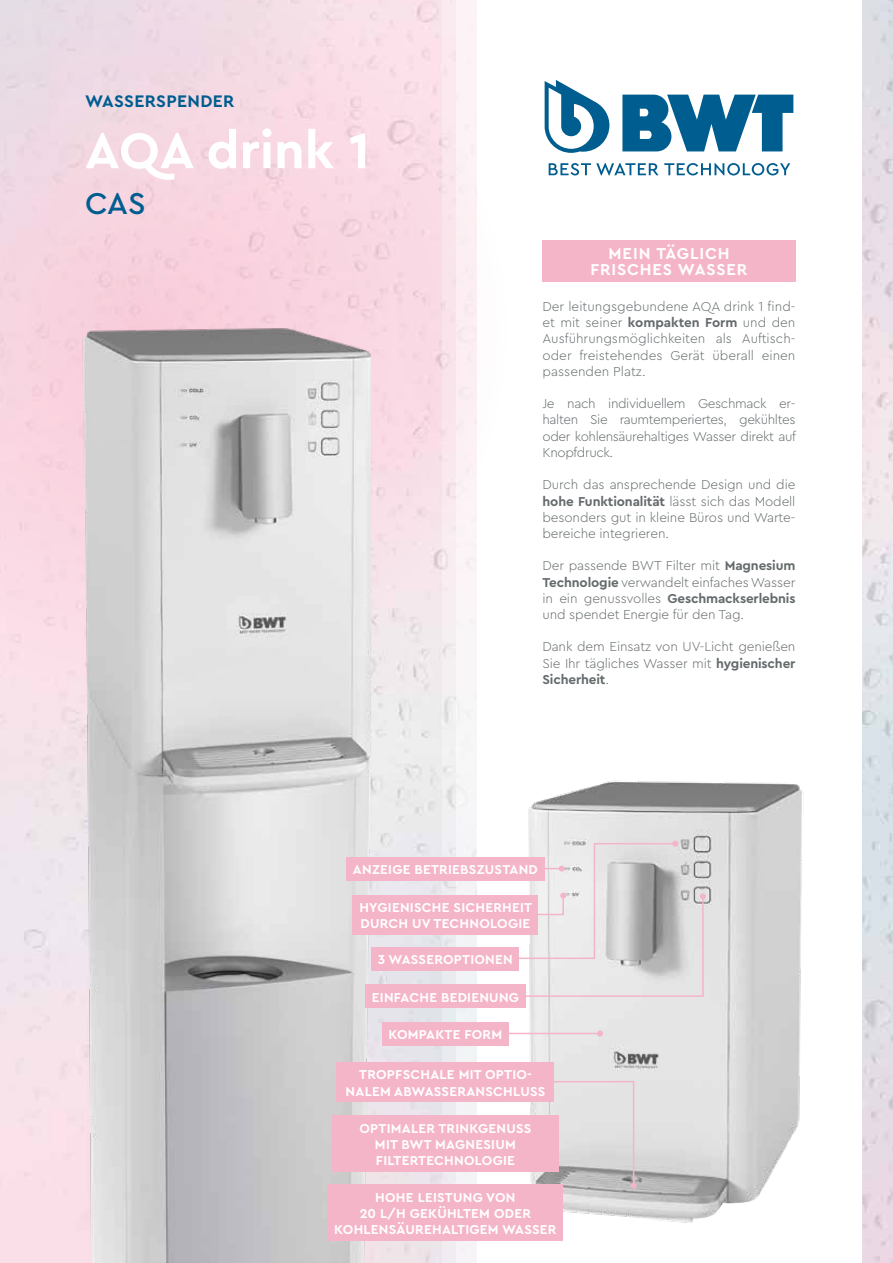
<style>
.page{position:relative;width:893px;height:1263px;background:#fff}
.page>*{position:absolute;margin:0;border:0;box-sizing:border-box;transform-origin:0 0}
.t1{font:700 52.5px "Cera PRO";color:#fff}
.t2{font:500 31.5px "Cera PRO";color:#005d90}
.t3{font:700 17.55px "Cera PRO";letter-spacing:.02em;color:#005d90}
.t4{font:700 16.5px/15.3px "Cera PRO";letter-spacing:.05em;color:#fff;text-align:center}
.t5{font:300 13.5px/16.2px "Cera PRO";letter-spacing:-.01em;color:#656b6d;text-align:justify}
.t6{font:700 13.5px/16.2px "Cera PRO";letter-spacing:.02em;color:#fff;text-align:center}
.s1{font-weight:700}
</style>
<div class="page">
<img style="left:0;top:0;width:893px;height:1263px">
<div style="left:456px;top:0;width:21px;height:1263px;background:#f5f5f6"></div>
<svg style="left:442px;top:691px;width:14px;height:572px;fill:#efedf0"></svg>
<div style="left:477px;top:0;width:384px;height:1263px;background:#fff"></div>
<svg style="left:0;top:0;width:477px;height:691px;background:#f5dbe4"></svg>
<svg style="left:549px;top:163px;width:109px;height:12px"></svg>
<svg style="left:664px;top:163px;width:126px;height:12px"></svg>
<svg style="left:622px;top:95px;width:171px;height:56px"></svg>
<svg style="left:545px;top:80px;width:64px;height:73px"></svg>
<div style="left:542px;top:240px;width:253px;height:41px;background:#f5b5c9"></div>
<img style="left:48px;top:313px;width:360px;height:950px">
<img style="left:470px;top:743px;width:399px;height:517px">
<div style="left:337px;top:1062px;width:217px;height:40px;background:#f5b5c9"></div>
<div style="left:332px;top:1115px;width:227px;height:56px;background:#f5b5c9"></div>
<div style="left:328px;top:1184px;width:235px;height:56px;background:#f5b5c9"></div>
<svg style="left:485px;top:841px;width:221px;height:157px;background:#dbd9da"></svg>
<hr style="left:505px;top:1033px;width:95px;height:1px;background:#f5b5c9">
<svg style="left:597px;top:1030px;width:6px;height:6px"></svg>
<svg style="left:503px;top:1080px;width:134px;height:108px"></svg>
<div style="left:382px;top:1022px;width:127px;height:24px;background:#f5b5c9"></div>
<div style="left:353px;top:895px;width:185px;height:39px;background:#f5b5c9"></div>
<div style="left:346px;top:857px;width:198px;height:23px;background:#f5b5c9"></div>
<div style="left:372px;top:947px;width:147px;height:24px;background:#f5b5c9"></div>
<div style="left:365px;top:984px;width:160px;height:24px;background:#f5b5c9"></div>
<p class="t3" style="left:85px;top:90px;width:151px">WASSERSPENDER</p>
<h1 class="t1" style="left:85px;top:116px;width:286px">AQA drink 1</h1>
<h2 class="t2" style="left:85px;top:182px;width:62px">CAS</h2>
<p class="t4" style="left:590px;top:246px;width:159px">MEIN TÄGLICH<br>FRISCHES WASSER</p>
<p class="t5" style="left:542px;top:298px;width:255px">Der leitungsgebundene AQA drink 1 find&shy;et mit seiner <span class="s1">kompakten Form</span> und den Ausführungsmöglichkeiten als Auftisch&shy;oder freistehendes Gerät überall einen passenden Platz.</p>
<p class="t5" style="left:542px;top:395px;width:255px">Je nach individuellem Geschmack er&shy;halten Sie raumtemperiertes, gekühltes oder kohlensäurehaltiges Wasser direkt auf Knopfdruck.</p>
<p class="t5" style="left:542px;top:476px;width:254px">Durch das ansprechende Design und die <span class="s1">hohe Funktionalität</span> lässt sich das Modell besonders gut in kleine Büros und Warte&shy;bereiche integrieren.</p>
<p class="t5" style="left:542px;top:557px;width:254px">Der passende BWT Filter mit <span class="s1">Magnesium Technologie</span> verwandelt einfaches Wasser in ein genussvolles <span class="s1">Geschmackserlebnis </span>und spendet Energie für den Tag.</p>
<p class="t5" style="left:542px;top:638px;width:255px">Dank dem Einsatz von UV-Licht genießen Sie Ihr tägliches Wasser mit <span class="s1">hygienischer Sicherheit</span>.</p>
<p class="t6" style="left:353px;top:861px;width:187px">ANZEIGE BETRIEBSZUSTAND</p>
<p class="t6" style="left:359px;top:899px;width:174px;text-align:left">HYGIENISCHE SICHERHEIT<br>DURCH UV TECHNOLOGIE</p>
<p class="t6" style="left:378px;top:951px;width:136px">3 WASSEROPTIONEN</p>
<p class="t6" style="left:372px;top:989px;width:149px">EINFACHE BEDIENUNG</p>
<p class="t6" style="left:388px;top:1026px;width:115px">KOMPAKTE FORM</p>
<p class="t6" style="left:346px;top:1066px;width:201px">TROPFSCHALE MIT OPTIO-<br>NALEM ABWASSERANSCHLUSS</p>
<p class="t6" style="left:359px;top:1119px;width:173px">OPTIMALER TRINKGENUSS<br>MIT BWT MAGNESIUM<br>FILTERTECHNOLOGIE</p>
<p class="t6" style="left:334px;top:1188px;width:224px">HOHE LEISTUNG VON<br>20 L/H GEKÜHLTEM ODER<br>KOHLENSÄUREHALTIGEM WASSER</p>
</div>
